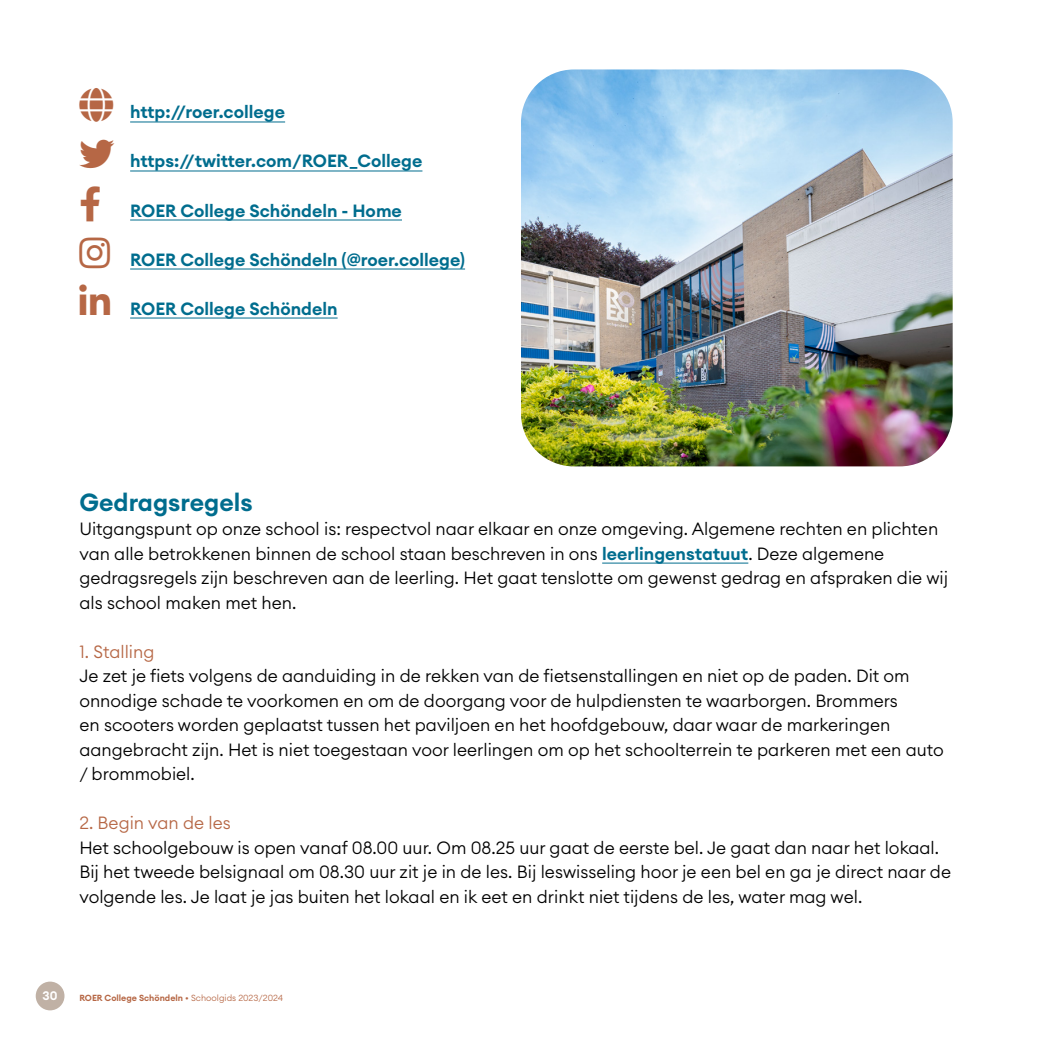
<style>
.page{position:relative;width:1042px;height:1042px;background:#fff}
.page>*{position:absolute;margin:0;border:0;box-sizing:border-box;transform-origin:0 0}
.t1{font:600 24.5px "Euclid Circular A";color:#006d8e}
.t2{font:300 17.5px/24.5px "Euclid Circular A";color:#000}
.t3{font:600 17.5px "Euclid Circular A";color:#006d8e}
.t4{font:300 17.5px "Euclid Circular A";color:#b66745}
.t5{font:600 12.25px "Euclid Circular A";color:#fff}
.t6{font:600 8.75px "Euclid Circular A";color:#b66745}
.s1{font-weight:600;color:#006d8e}
.s2{font-weight:300}
</style>
<div class="page">
<div style="left:36px;top:981px;width:28px;height:29px;background:#c0b1a5;border-radius:50%"></div>
<hr style="left:130px;top:122px;width:155px;height:1px;background:#006d8e">
<hr style="left:130px;top:171px;width:292px;height:1px;background:#006d8e">
<hr style="left:130px;top:220px;width:272px;height:1px;background:#006d8e">
<hr style="left:130px;top:269px;width:335px;height:1px;background:#006d8e">
<hr style="left:130px;top:318px;width:208px;height:1px;background:#006d8e">
<hr style="left:602px;top:563px;width:146px;height:1px;background:#006d8e">
<img style="left:521px;top:69px;width:431px;height:397px">
<p class="t3" style="left:130px;top:101px;width:156px">http://roer.college</p>
<p class="t3" style="left:130px;top:150px;width:294px">https://twitter.com/ROER_College</p>
<p class="t3" style="left:130px;top:199px;width:273px">ROER College Schöndeln - Home</p>
<p class="t3" style="left:130px;top:248px;width:336px">ROER College Schöndeln (@roer.college)</p>
<p class="t3" style="left:130px;top:297px;width:209px">ROER College Schöndeln</p>
<h1 class="t1" style="left:79px;top:486px;width:175px">Gedragsregels</h1>
<p class="t2" style="left:79px;top:516px;width:870px">Uitgangspunt op onze school is: respectvol naar elkaar en onze omgeving. Algemene rechten en plichten van alle betrokkenen binnen de school staan beschreven in ons <span class="s1">leerlingenstatuut</span>. Deze algemene gedragsregels zijn beschreven aan de leerling. Het gaat tenslotte om gewenst gedrag en afspraken die wij als school maken met hen.</p>
<p class="t4" style="left:79px;top:640px;width:77px">1. Stalling</p>
<p class="t2" style="left:79px;top:663px;width:866px">Je zet je fiets volgens de aanduiding in de rekken van de fietsenstallingen en niet op de paden. Dit om onnodige schade te voorkomen en om de doorgang voor de hulpdiensten te waarborgen. Brommers<br>en scooters worden geplaatst tussen het paviljoen en het hoofdgebouw, daar waar de markeringen aangebracht zijn. Het is niet toegestaan voor leerlingen om op het schoolterrein te parkeren met een auto / brommobiel.</p>
<p class="t4" style="left:79px;top:811px;width:153px">2. Begin van de les</p>
<p class="t2" style="left:79px;top:835px;width:873px">Het schoolgebouw is open vanaf 08.00 uur. Om 08.25 uur gaat de eerste bel. Je gaat dan naar het lokaal.<br>Bij het tweede belsignaal om 08.30 uur zit je in de les. Bij leswisseling hoor je een bel en ga je direct naar de volgende les. Je laat je jas buiten het lokaal en ik eet en drinkt niet tijdens de les, water mag wel.</p>
<p class="t5" style="left:43px;top:988px;width:16px">30</p>
<p class="t6" style="left:79px;top:992px;width:205px">ROER College Schöndeln <span class="s2">• Schoolgids 2023/2024</span></p>
</div>
